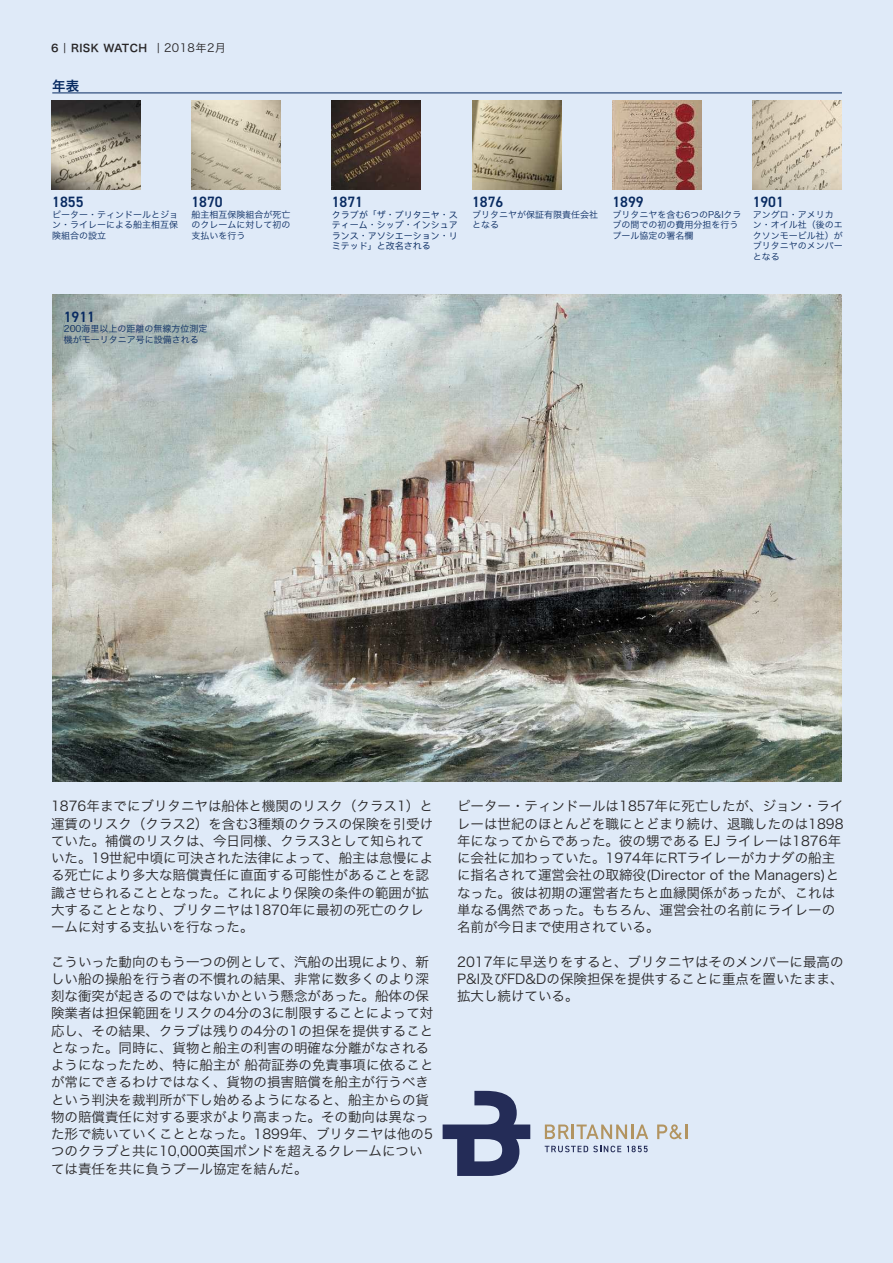
<style>
.page{position:relative;width:893px;height:1263px;background:#dfeaf8}
.page>*{position:absolute;margin:0;border:0;box-sizing:border-box;transform-origin:0 0}
.t1{font:600 15px "DIN2014";color:#082a61}
.t2{font:13.5px/17.2px "Hira Kaku Pro W3";color:#272526}
.t3{font:13.5px "Hira Kaku Pro W6";color:#082a61}
.t4{font:10.5px "Hira Kaku Pro W6";letter-spacing:.035em;color:#272526}
.t5{font:9px/10.5px "Hira Kaku Pro W3";color:#082a61}
.t6{font:9px/10.5px "Ping Fang SC";color:#082a61;text-align:justify}
.s1{font-family:"Hira Kaku Pro W3"}
.s2{font-family:"Hira Kaku Pro W3";font-size:11.25px}
</style>
<div class="page">
<img style="left:52px;top:294px;width:790px;height:487px">
<hr style="left:52px;top:93px;width:790px;height:1px;background:#082a61">
<img style="left:51px;top:100px;width:89px;height:90px">
<img style="left:191px;top:100px;width:90px;height:90px">
<img style="left:332px;top:100px;width:89px;height:90px">
<img style="left:472px;top:100px;width:89px;height:90px">
<img style="left:612px;top:100px;width:90px;height:90px">
<img style="left:753px;top:100px;width:89px;height:90px">
<svg style="left:545px;top:1124px;width:103px;height:15px"></svg>
<svg style="left:657px;top:1124px;width:30px;height:15px"></svg>
<svg style="left:443px;top:1091px;width:87px;height:85px"></svg>
<svg style="left:545px;top:1146px;width:76px;height:6px"></svg>
<svg style="left:627px;top:1146px;width:21px;height:6px"></svg>
<p class="t4" style="left:51px;top:38px;width:177px">6 <span class="s1">|</span> RISK WATCH <span class="s1">|</span> <span class="s2">2018年2月</span></p>
<p class="t3" style="left:52px;top:73px;width:28px">年表</p>
<p class="t1" style="left:52px;top:197px;width:33px">1855</p>
<p class="t5" style="left:52px;top:209px;width:128px;text-align:justify">ピーター・ティンドールとジョン・ライレーによる船主相互保険組合の設立</p>
<p class="t1" style="left:191px;top:197px;width:33px">1870</p>
<p class="t5" style="left:191px;top:209px;width:100px;text-align:justify">船主相互保険組合が死亡のクレームに対して初の支払いを行う</p>
<p class="t1" style="left:64px;top:311px;width:33px">1911</p>
<p class="t5" style="left:64px;top:323px;width:145px">200海里以上の距離の無線方位測定機がモーリタニア号に設備される</p>
<p class="t1" style="left:332px;top:197px;width:33px">1871</p>
<p class="t6" style="left:332px;top:209px;width:128px">クラブが<span class="s1">「</span>ザ<span class="s1">・</span>ブリタニヤ<span class="s1">・</span>スティ<span class="s1">ー</span>ム<span class="s1">・</span>シップ<span class="s1">・</span>インシュアランス<span class="s1">・</span>アソシエ<span class="s1">ー</span>ション<span class="s1">・</span>リミテッド<span class="s1">」</span>と改名される</p>
<p class="t1" style="left:472px;top:197px;width:33px">1876</p>
<p class="t5" style="left:472px;top:209px;width:127px">ブリタニヤが保証有限責任会社となる</p>
<p class="t1" style="left:612px;top:197px;width:33px">1899</p>
<p class="t5" style="left:612px;top:209px;width:131px">ブリタニヤを含む6つのP&amp;Iクラブの間での初の費用分担を行うプール協定の署名欄</p>
<p class="t1" style="left:753px;top:197px;width:33px">1901</p>
<p class="t5" style="left:753px;top:209px;width:92px">アングロ・アメリカン・オイル社（後のエクソンモービル社）がブリタニヤのメンバーとなる</p>
<p class="t2" style="left:51px;top:797px;width:384px">1876年までにブリタニヤは船体と機関のリスク（クラス1）と運賃のリスク（クラス2）を含む3種類のクラスの保険を引受けていた。補償のリスクは、今日同様、クラス3として知られていた。19世紀中頃に可決された法律によって、船主は怠慢による死亡により多大な賠償責任に直面する可能性があることを認識させられることとなった。これにより保険の条件の範囲が拡大することとなり、ブリタニヤは1870年に最初の死亡のクレームに対する支払いを行なった。</p>
<p class="t2" style="left:51px;top:952px;width:384px">こういった動向のもう一つの例として、汽船の出現により、新しい船の操船を行う者の不慣れの結果、非常に数多くのより深刻な衝突が起きるのではないかという懸念があった。船体の保険業者は担保範囲をリスクの4分の3に制限することによって対応し、その結果、クラブは残りの4分の1の担保を提供することとなった。同時に、貨物と船主の利害の明確な分離がなされるようになったため、特に船主が船荷証券の免責事項に依ることが常にできるわけではなく、貨物の損害賠償を船主が行うべきという判決を裁判所が下し始めるようになると、船主からの貨物の賠償責任に対する要求がより高まった。その動向は異なった形で続いていくこととなった。1899年、ブリタニヤは他の5つのクラブと共に10,000英国ポンドを超えるクレームについては責任を共に負うプール協定を結んだ。</p>
<p class="t2" style="left:457px;top:797px;width:388px">ピーター・ティンドールは1857年に死亡したが、ジョン・ライレーは世紀のほとんどを職にとどまり続け、退職したのは1898年になってからであった。彼の甥である EJ ライレーは1876年に会社に加わっていた。1974年にRTライレーがカナダの船主に指名されて運営会社の取締役(Director of the Managers)となった。彼は初期の運営者たちと血縁関係があったが、これは単なる偶然であった。もちろん、運営会社の名前にライレーの名前が今日まで使用されている。</p>
<p class="t2" style="left:457px;top:952px;width:388px;text-align:justify">2017年に早送りをすると、ブリタニヤはそのメンバーに最高のP&amp;I及びFD&amp;Dの保険担保を提供することに重点を置いたまま、拡大し続けている。</p>
</div>
